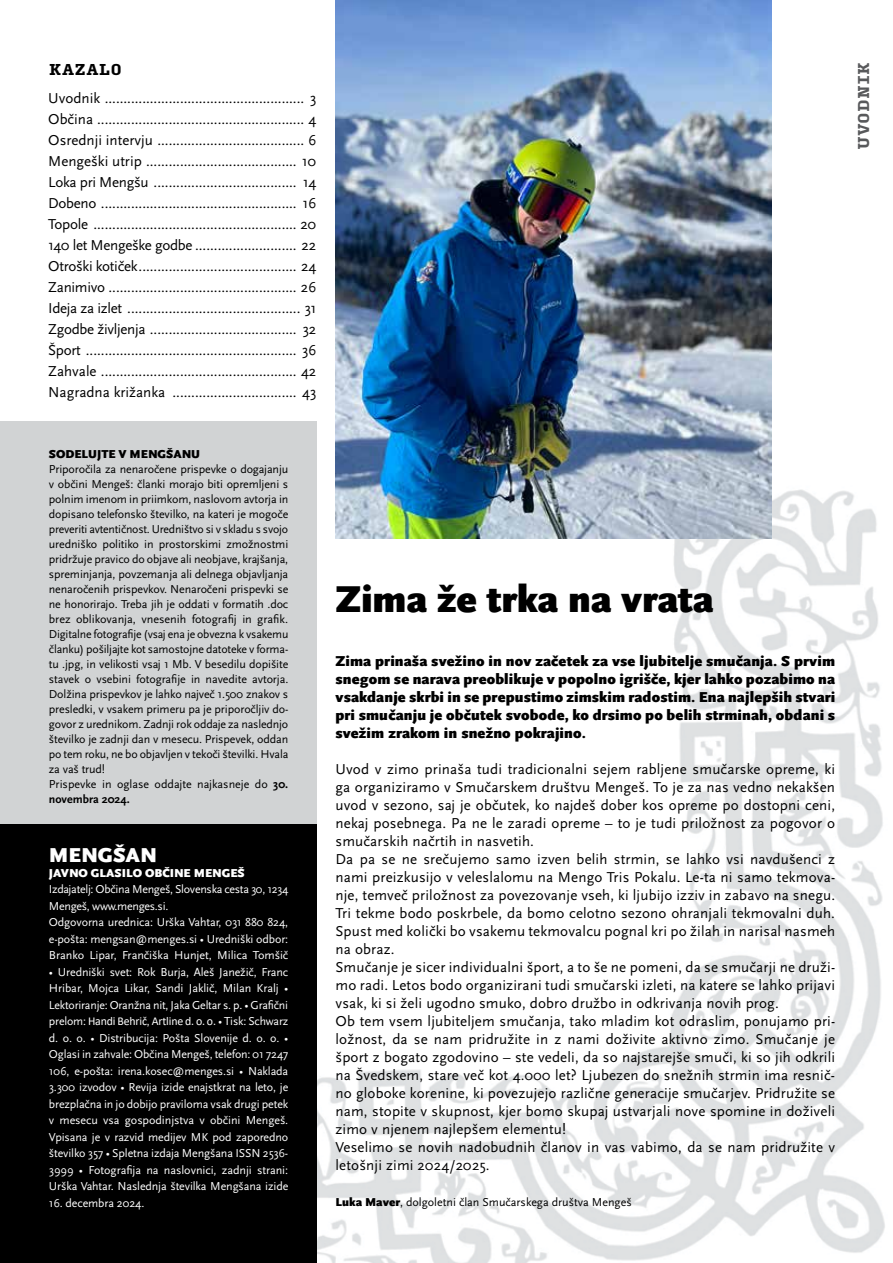
<style>
.page{position:relative;width:893px;height:1263px;background:#fff}
.page>*{position:absolute;margin:0;border:0;box-sizing:border-box;transform-origin:0 0}
.t1{font:900 39px "Scala Sans Pro";color:#000}
.t2{font:900 21px "Scala Sans Pro";color:#fff}
.t3{font:15px/18px "Scala Sans Pro";letter-spacing:.01em;color:#000}
.t4{font:900 15px/18px "Scala Sans Pro";letter-spacing:.01em;color:#000;text-align:justify}
.t5{font:900 15px "Input Serif Narrow";color:#58595b}
.t6{font:900 15px "Input Serif Narrow";color:#000}
.t7{font:12px/15px "Scala Sans Pro";letter-spacing:-.01em;color:#000}
.t8{font:12px/16.5px "Scala Sans Pro";letter-spacing:-.01em;color:#fff;text-align:justify}
.t9{font:12px "Calibri";letter-spacing:-.015em;color:#fff}
.t10{font:900 12px "Scala Sans Pro";color:#fff}
.t11{font:900 12px "Scala Sans Pro";color:#000}
.s1{font-weight:700}
.s2{font-family:"Scala Sans Pro"}
.s3{font-weight:900}
</style>
<div class="page">
<img style="left:316px;top:450px;width:569px;height:813px">
<img style="left:335px;top:0;width:436px;height:539px">
<div style="left:0;top:823px;width:316px;height:440px;background:#000"></div>
<div style="left:0;top:421px;width:316px;height:403px;background:#d1d3d4"></div>
<p class="t6" style="left:49px;top:56px;width:74px">KAZALO</p>
<p class="t5" style="left:850px;top:150px;width:90px;rotate:-90deg">UVODNIK</p>
<p class="t3" style="left:48px;top:88px;width:270px;line-height:21px;text-align:justify">Uvodnik ..................................................... 3<br>Občina ....................................................... 4<br>Osrednji intervju ....................................... 6<br>Mengeški utrip ........................................ 10<br>Loka pri Mengšu ...................................... 14<br>Dobeno .................................................... 16<br>Topole ...................................................... 20<br>140 let Mengeške godbe ........................... 22<br>Otroški kotiček.......................................... 24<br>Zanimivo .................................................. 26<br>Ideja za izlet .............................................. 31<br>Zgodbe življenja ....................................... 32<br>Šport ........................................................ 36<br>Zahvale .................................................... 42<br>Nagradna križanka ................................. 43</p>
<p class="t11" style="left:49px;top:447px;width:153px">SODELUJTE V MENGŠANU</p>
<p class="t7" style="left:49px;top:461px;width:241px">Priporočila za nenaročene prispevke o dogajanju v občini Mengeš: članki morajo biti opremljeni s polnim imenom in priimkom, naslovom avtorja in dopisano telefonsko številko, na kateri je mogoče preveriti avtentičnost. Uredništvo si v skladu s svojo uredniško politiko in prostorskimi zmožnostmi pridržuje pravico do objave ali neobjave, krajšanja, spreminjanja, povzemanja ali delnega objavljanja nenaročenih prispevkov. Nenaročeni prispevki se ne honorirajo. Treba jih je oddati v formatih .doc brez oblikovanja, vnesenih fotografij in grafik.<br>Digitalne fotografije (vsaj ena je obvezna k vsakemu članku) pošiljajte kot samostojne datoteke v forma&shy;tu .jpg, in velikosti vsaj 1 Mb. V besedilu dopišite stavek o vsebini fotografije in navedite avtorja.<br>Dolžina prispevkov je lahko največ 1.500 znakov s presledki, v vsakem primeru pa je priporočljiv do&shy;govor z urednikom. Zadnji rok oddaje za naslednjo številko je zadnji dan v mesecu. Prispevek, oddan po tem roku, ne bo objavljen v tekoči številki. Hvala za vaš trud!<br>Prispevke in oglase oddajte najkasneje do <span class="s1">30. novembra 2024.</span></p>
<h2 class="t2" style="left:49px;top:843px;width:109px">MENGŠAN</h2>
<p class="t10" style="left:49px;top:866px;width:197px">JAVNO GLASILO OBČINE MENGEŠ</p>
<p class="t8" style="left:49px;top:881px;width:241px;text-align:left">Izdajatelj: Občina Mengeš, Slovenska cesta 30, 1234<br>Mengeš, www.menges.si.<br>Odgovorna urednica: Urška Vahtar, 031 880 824, e-pošta: mengsan@menges.si • Uredniški odbor:<br>Branko Lipar, Frančiška Hunjet, Milica Tomšič</p>
<p class="t8" style="left:49px;top:963px;width:241px">• Uredniški svet: Rok Burja, Aleš Janežič, Franc Hribar, Mojca Likar, Sandi Jaklič, Milan Kralj • Lektoriranje: Oranžna nit, Jaka Geltar s. p. • Grafični</p>
<p class="t9" style="left:49px;top:1013px;width:241px"><span class="s2">prelom:</span> Handi Behrič<span class="s2">,</span> Artline d. o. o. <span class="s2">• Tisk: Schwarz</span></p>
<p class="t8" style="left:49px;top:1029px;width:241px">d. o. o. • Distribucija: Pošta Slovenije d. o. o. • Oglasi in zahvale: Občina Mengeš, telefon: 01 7247<br>106, e-pošta: irena.kosec@menges.si • Naklada 3.300 izvodov • Revija izide enajstkrat na leto, je brezplačna in jo dobijo praviloma vsak drugi petek v mesecu vsa gospodinjstva v občini Mengeš.<br>Vpisana je v razvid medijev MK pod zaporedno številko 357 • Spletna izdaja Mengšana ISSN 2536- 3999 • Fotografija na naslovnici, zadnji strani:<br>Urška Vahtar. Naslednja številka Mengšana izide</p>
<p class="t8" style="left:49px;top:1194px;width:97px">16. decembra 2024.</p>
<h1 class="t1" style="left:335px;top:577px;width:379px">Zima že trka na vrata</h1>
<p class="t4" style="left:335px;top:652px;width:501px">Zima prinaša svežino in nov začetek za vse ljubitelje smučanja. S prvim snegom se narava preoblikuje v popolno igrišče, kjer lahko pozabimo na vsakdanje skrbi in se prepustimo zimskim radostim. Ena najlepših stvari pri smučanju je občutek svobode, ko drsimo po belih strminah, obdani s svežim zrakom in snežno pokrajino.</p>
<p class="t3" style="left:335px;top:760px;width:501px">Uvod v zimo prinaša tudi tradicionalni sejem rabljene smučarske opreme, ki ga organiziramo v Smučarskem društvu Mengeš. To je za nas vedno nekakšen uvod v sezono, saj je občutek, ko najdeš dober kos opreme po dostopni ceni, nekaj posebnega. Pa ne le zaradi opreme – to je tudi priložnost za pogovor o smučarskih načrtih in nasvetih.<br>Da pa se ne srečujemo samo izven belih strmin, se lahko vsi navdušenci z nami preizkusijo v veleslalomu na Mengo Tris Pokalu. Le-ta ni samo tekmova&shy;nje, temveč priložnost za povezovanje vseh, ki ljubijo izziv in zabavo na snegu.<br>Tri tekme bodo poskrbele, da bomo celotno sezono ohranjali tekmovalni duh.<br>Spust med količki bo vsakemu tekmovalcu pognal kri po žilah in narisal nasmeh na obraz.<br>Smučanje je sicer individualni šport, a to še ne pomeni, da se smučarji ne druži&shy;mo radi. Letos bodo organizirani tudi smučarski izleti, na katere se lahko prijavi vsak, ki si želi ugodno smuko, dobro družbo in odkrivanja novih prog.<br>Ob tem vsem ljubiteljem smučanja, tako mladim kot odraslim, ponujamo pri&shy;ložnost, da se nam pridružite in z nami doživite aktivno zimo. Smučanje je šport z bogato zgodovino – ste vedeli, da so najstarejše smuči, ki so jih odkrili na Švedskem, stare več kot 4.000 let? Ljubezen do snežnih strmin ima resnič&shy;no globoke korenine, ki povezujejo različne generacije smučarjev. Pridružite se nam, stopite v skupnost, kjer bomo skupaj ustvarjali nove spomine in doživeli zimo v njenem najlepšem elementu!<br>Veselimo se novih nadobudnih članov in vas vabimo, da se nam pridružite v letošnji zimi 2024/2025.</p>
<p class="t7" style="left:335px;top:1195px;width:298px"><span class="s3">Luka Maver</span>, dolgoletni član Smučarskega društva Mengeš</p>
</div>
